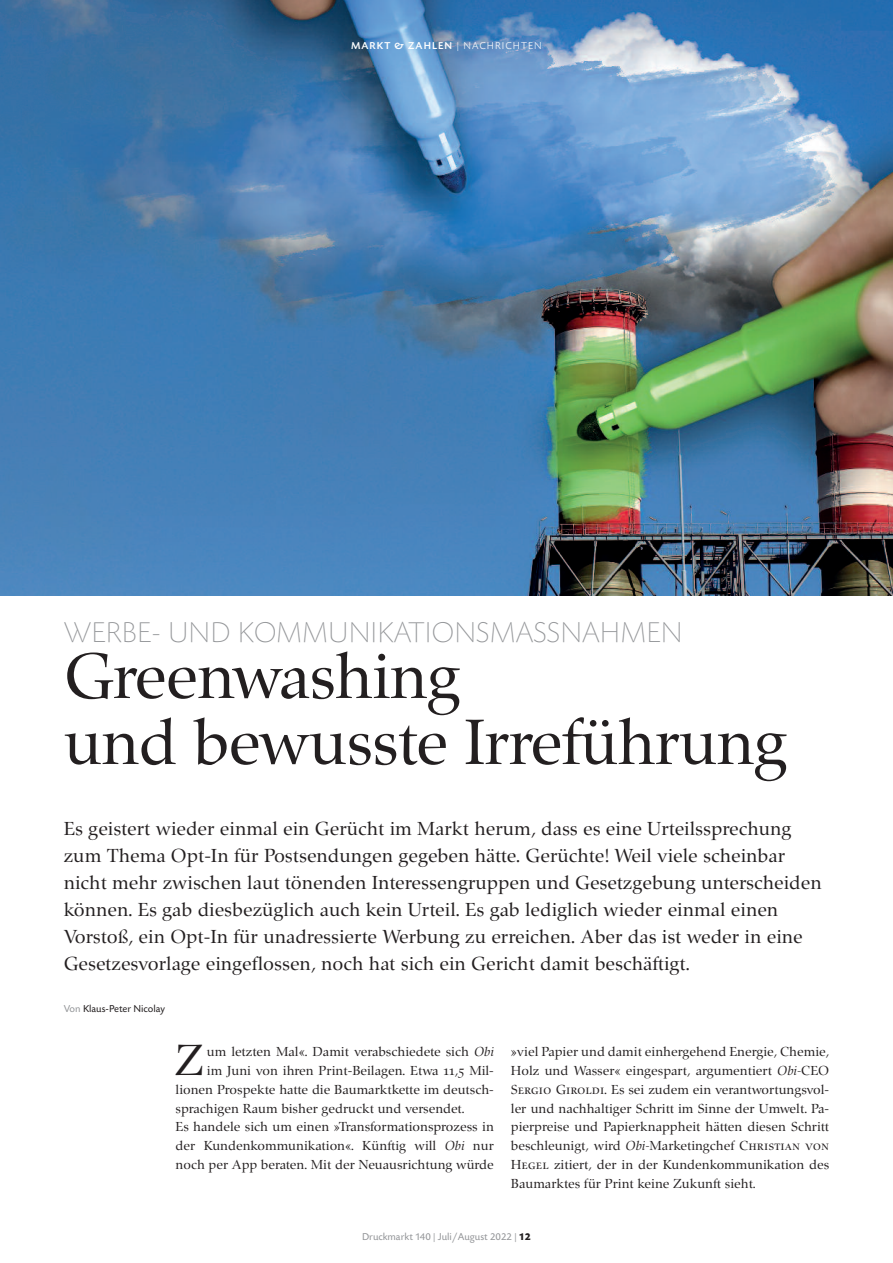
<style>
.page{position:relative;width:893px;height:1263px;background:#fff}
.page>*{position:absolute;margin:0;border:0;box-sizing:border-box;transform-origin:0 0}
.t1{font:66px/66px "Zapf Renais SB";letter-spacing:-.02em;color:#231f20}
.t2{font:45px "Zapf Renais SB";color:#231f20}
.t3{font:300 expanded 30px "Today SB";color:#939598}
.t4{font:19.5px/27px "Zapf Renais SB";color:#231f20}
.t5{font:13.5px/18.8px "Zapf Renais SB";color:#231f20;text-align:justify}
.t6{font:10.5px "Today SB";color:#939598}
.t7{font:500 10.5px "Today SB";letter-spacing:.1em;color:#fff}
.t8{font:10.5px "Today SB";color:#231f20}
.s1{font-weight:300}
.s2{color:#939598}
.s3{font-style:italic}
.s4{font-family:"Zapf Renais SB Caps"}
.s5{font-weight:700;color:#231f20}
</style>
<div class="page">
<img style="left:0;top:0;width:893px;height:595px">
<p class="t7" style="left:351px;top:39px;width:192px">MARKT &amp; ZAHLEN <span class="s1">| NACHRICHTEN</span></p>
<h3 class="t3" style="left:64px;top:614px;width:620px">WERBE- UND KOMMUNIKATIONSMASSNAHMEN</h3>
<h1 class="t1" style="left:64px;top:642px;width:725px">Greenwashing<br>und bewusste Irreführung</h1>
<p class="t4" style="left:64px;top:815px;width:759px">Es geistert wieder einmal ein Gerücht im Markt herum, dass es eine Urteilssprechung zum Thema Opt-In für Postsendungen gegeben hätte. Gerüchte! Weil viele scheinbar nicht mehr zwischen laut tönenden Interessengruppen und Gesetzgebung unterscheiden können. Es gab diesbezüglich auch kein Urteil. Es gab lediglich wieder einmal einen Vorstoß, ein Opt-In für unadressierte Werbung zu erreichen. Aber das ist weder in eine Gesetzesvorlage eingeflossen, noch hat sich ein Gericht damit beschäftigt.</p>
<p class="t8" style="left:64px;top:1002px;width:103px"><span class="s2">Von</span> Klaus-Peter Nicolay</p>
<h2 class="t2" style="left:175px;top:1033px;width:30px">Z</h2>
<p class="t5" style="left:207px;top:1042px;width:288px">um letzten Mal«. Damit verabschiedete sich <span class="s3">Obi</span></p>
<p class="t5" style="left:207px;top:1061px;width:288px">im Juni von ihren Print-Beilagen. Etwa <span class="s4">11,5</span> Mil-</p>
<p class="t5" style="left:176px;top:1080px;width:320px">lionen Prospekte hatte die Baumarktkette im deutsch-</p>
<p class="t5" style="left:176px;top:1098px;width:291px">sprachigen Raum bisher gedruckt und versendet.</p>
<p class="t5" style="left:176px;top:1117px;width:320px">Es handele sich um einen »Transformationsprozess in</p>
<p class="t5" style="left:176px;top:1136px;width:320px">der Kundenkommunikation«. Künftig will <span class="s3">Obi</span> nur</p>
<p class="t5" style="left:176px;top:1155px;width:320px">noch per App beraten. Mit der Neuausrichtung würde</p>
<p class="t5" style="left:511px;top:1042px;width:320px">»viel Papier und damit einhergehend Energie, Chemie, Holz und Wasser« eingespart, argumentiert <span class="s3">Obi-</span>CEO <span class="s4">Sergio Giroldi.</span> Es sei zudem ein verantwortungsvol&shy;ler und nachhaltiger Schritt im Sinne der Umwelt. Pa&shy;pierpreise und Papierknappheit hätten diesen Schritt beschleunigt, wird <span class="s3">Obi-</span>Marketingchef <span class="s4">Christian von Hegel</span> zitiert, der in der Kundenkommunikation des Baumarktes für Print keine Zukunft sieht<span class="s4">.</span></p>
<p class="t6" style="left:362px;top:1230px;width:170px">Druckmarkt 140 | Juli/August 2022 | <span class="s5">12</span></p>
</div>
